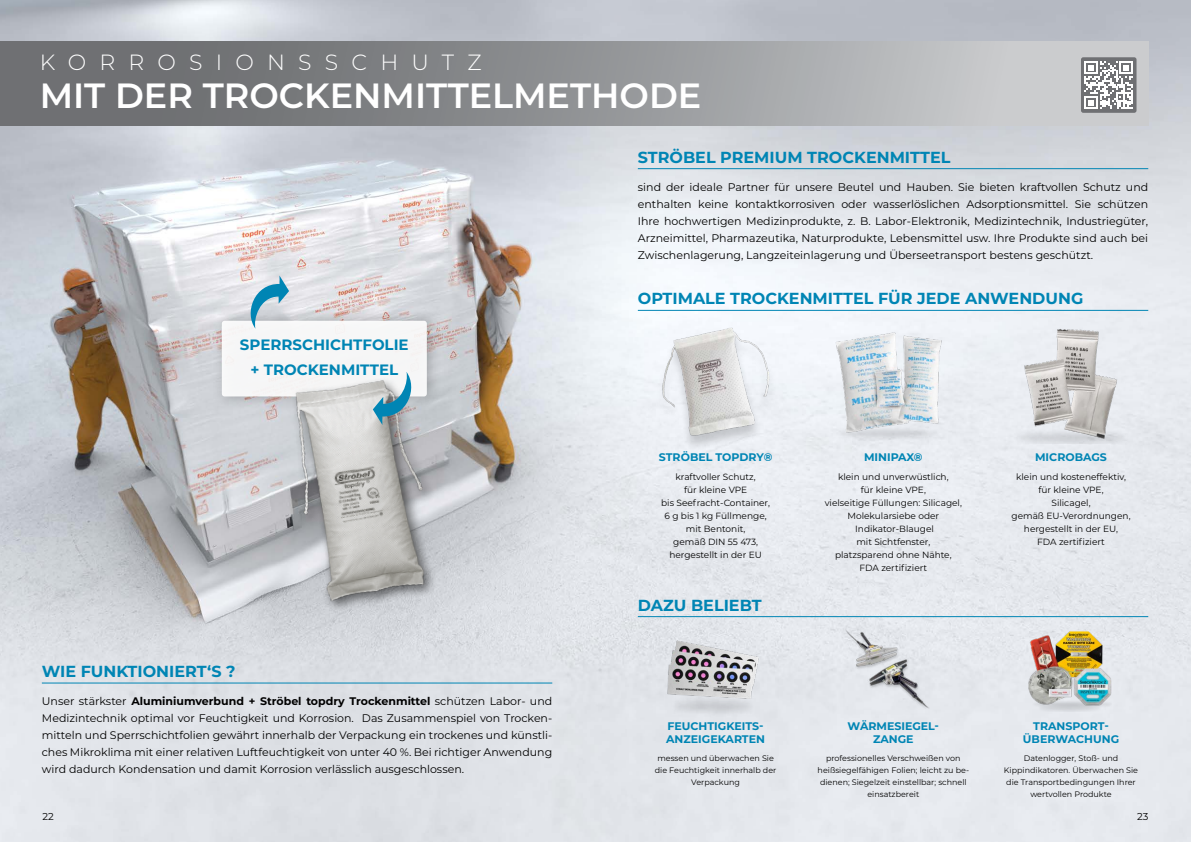
<style>
.page{position:relative;width:1191px;height:842px;background:#fff}
.page>*{position:absolute;margin:0;border:0;box-sizing:border-box;transform-origin:0 0}
.PageHead_-_Bold{font:600 35px "Montserrat";color:#fff}
.PageHead_-_Thin{font:300 22px "Montserrat";letter-spacing:.6em;color:#fff}
.Heading{font:700 16px "Montserrat";color:#0085b4}
.Heading_Small{font:700 15px "Montserrat";color:#0085b4}
.Text_Standard_-_11pt{font:11px/17px "Montserrat";color:#000;text-align:justify}
.Heading_Small-2{font:700 11px/13px "Montserrat";color:#0085b4;text-align:center}
.PageNumber_Left__m{font:10px "Montserrat";color:#000}
.PageNumber_Right{font:10px "Montserrat";color:#000}
.Text_small_-_9pt{font:9px/13px "Montserrat";color:#000;text-align:center}
.Text_Xsmall_-_8pt{font:8px/12px "Montserrat";color:#000;text-align:center}
.s1{font-weight:700}
</style>
<div class="page">
<img style="left:0;top:0;width:1191px;height:842px">
<img style="left:1010px;top:326px;width:117px;height:117px">
<img style="left:832px;top:328px;width:112px;height:113px">
<div style="left:655px;top:328px;width:122px;height:123px;background:#000;opacity:.18"></div>
<img style="left:656px;top:327px;width:113px;height:113px">
<svg style="left:0;top:42px;width:1148px;height:83px;background:#949698"></svg>
<hr style="left:638px;top:168px;width:510px;height:1px;background:#0085b4">
<hr style="left:638px;top:310px;width:510px;height:1px;background:#0085b4">
<hr style="left:638px;top:616px;width:510px;height:1px;background:#0085b4">
<hr style="left:42px;top:683px;width:510px;height:1px;background:#0085b4">
<div style="left:212px;top:307px;width:230px;height:101px;background:#000;opacity:.26"></div>
<div style="left:222px;top:321px;width:205px;height:75px;background:#f6f6f7;border-radius:3px"></div>
<div style="left:1081px;top:57px;width:55px;height:56px;background:#6f7073;border-radius:2px"></div>
<svg style="left:1084px;top:61px;width:49px;height:48px"></svg>
<img style="left:665px;top:622px;width:94px;height:94px">
<img style="left:843px;top:627px;width:87px;height:87px">
<img style="left:1028px;top:629px;width:83px;height:83px">
<img style="left:279px;top:367px;width:166px;height:248px">
<svg style="left:244px;top:275px;width:45px;height:54px"></svg>
<svg style="left:373px;top:372px;width:45px;height:53px"></svg>
<p class="PageHead_-_Thin" style="left:40px;top:48px;width:443px">KORROSIONSSCHUTZ</p>
<p class="PageHead_-_Bold" style="left:40px;top:70px;width:663px">MIT DER TROCKENMITTELMETHODE</p>
<p class="Heading_Small" style="left:240px;top:334px;width:170px">SPERRSCHICHTFOLIE</p>
<p class="Heading_Small" style="left:250px;top:359px;width:149px">+ TROCKENMITTEL</p>
<p class="Heading" style="left:42px;top:660px;width:195px">WIE FUNKTIONIERT‘S ?</p>
<p class="Text_Standard_-_11pt" style="left:42px;top:693px;width:512px">Unser stärkster <span class="s1">Aluminiumverbund + Ströbel topdry Trockenmittel</span> schützen Labor- und Medizintechnik optimal vor Feuchtigkeit und Korrosion. Das Zusammenspiel von Trocken&shy;mitteln und Sperrschichtfolien gewährt innerhalb der Verpackung ein trockenes und künstli&shy;ches Mikroklima mit einer relativen Luftfeuchtigkeit von unter 40 %. Bei richtiger Anwendung wird dadurch Kondensation und damit Korrosion verlässlich ausgeschlossen.</p>
<p class="Heading" style="left:638px;top:145px;width:314px">STRÖBEL PREMIUM TROCKENMITTEL</p>
<p class="Text_Standard_-_11pt" style="left:638px;top:178px;width:512px">sind der ideale Partner für unsere Beutel und Hauben. Sie bieten kraftvollen Schutz und enthalten keine kontaktkorrosiven oder wasserlöslichen Adsorptionsmittel. Sie schützen Ihre hochwertigen Medizinprodukte, z. B. Labor-Elektronik, Medizintechnik, Industriegüter, Arzneimittel, Pharmazeutika, Naturprodukte, Lebensmittel usw. Ihre Produkte sind auch bei Zwischenlagerung, Langzeiteinlagerung und Überseetransport bestens geschützt.</p>
<p class="Heading" style="left:638px;top:287px;width:447px">OPTIMALE TROCKENMITTEL FÜR JEDE ANWENDUNG</p>
<p class="Heading_Small-2" style="left:659px;top:450px;width:115px">STRÖBEL TOPDRY®</p>
<p class="Text_small_-_9pt" style="left:675px;top:470px;width:82px">kraftvoller Schutz,</p>
<p class="Text_small_-_9pt" style="left:661px;top:483px;width:110px">für kleine VPE<br>bis Seefracht-Container,</p>
<p class="Text_small_-_9pt" style="left:664px;top:509px;width:104px">6 g bis 1 kg Füllmenge,</p>
<p class="Text_small_-_9pt" style="left:686px;top:522px;width:61px">mit Bentonit,</p>
<p class="Text_small_-_9pt" style="left:673px;top:535px;width:86px">gemäß DIN 55 473,</p>
<p class="Text_small_-_9pt" style="left:669px;top:548px;width:94px">hergestellt in der EU</p>
<p class="Heading" style="left:638px;top:593px;width:125px">DAZU BELIEBT</p>
<p class="Heading_Small-2" style="left:864px;top:450px;width:60px">MINIPAX®</p>
<p class="Text_small_-_9pt" style="left:838px;top:470px;width:112px">klein und unverwüstlich,</p>
<p class="Text_small_-_9pt" style="left:860px;top:483px;width:67px">für kleine VPE,</p>
<p class="Text_small_-_9pt" style="left:824px;top:496px;width:139px">vielseitige Füllungen: Silicagel,<br>Molekularsiebe oder<br>Indikator-Blaugel</p>
<p class="Text_small_-_9pt" style="left:856px;top:535px;width:75px">mit Sichtfenster,</p>
<p class="Text_small_-_9pt" style="left:835px;top:548px;width:118px">platzsparend ohne Nähte,</p>
<p class="Text_small_-_9pt" style="left:859px;top:561px;width:69px">FDA zertifiziert</p>
<p class="Heading_Small-2" style="left:1035px;top:450px;width:73px">MICROBAGS</p>
<p class="Text_small_-_9pt" style="left:1016px;top:470px;width:111px">klein und kosteneffektiv,</p>
<p class="Text_small_-_9pt" style="left:1038px;top:483px;width:67px">für kleine VPE,</p>
<p class="Text_small_-_9pt" style="left:1051px;top:496px;width:41px">Silicagel,</p>
<p class="Text_small_-_9pt" style="left:1011px;top:509px;width:121px">gemäß EU-Verordnungen,</p>
<p class="Text_small_-_9pt" style="left:1024px;top:522px;width:96px">hergestellt in der EU,<br>FDA zertifiziert</p>
<p class="Heading_Small-2" style="left:666px;top:719px;width:100px;text-align:left">FEUCHTIGKEITS-<br>ANZEIGEKARTEN</p>
<p class="Text_Xsmall_-_8pt" style="left:655px;top:751px;width:123px">messen und überwachen Sie die Feuchtigkeit innerhalb der<br>Verpackung</p>
<p class="Heading_Small-2" style="left:847px;top:719px;width:92px">WÄRMESIEGEL-<br>ZANGE</p>
<p class="Text_Xsmall_-_8pt" style="left:817px;top:751px;width:153px">professionelles Verschweißen von heißsiegelfähigen Folien; leicht zu be&shy;dienen; Siegelzeit einstellbar; schnell einsatzbereit</p>
<p class="Heading_Small-2" style="left:1023px;top:719px;width:98px">TRANSPORT-<br>ÜBERWACHUNG</p>
<p class="Text_Xsmall_-_8pt" style="left:1004px;top:751px;width:136px">Datenlogger, Stoß- und<br>Kippindikatoren. Überwachen Sie die Transportbedingungen Ihrer wertvollen Produkte</p>
<p class="PageNumber_Left__m" style="left:43px;top:810px;width:13px">22</p>
<p class="PageNumber_Right" style="left:1137px;top:810px;width:13px">23</p>
</div>
